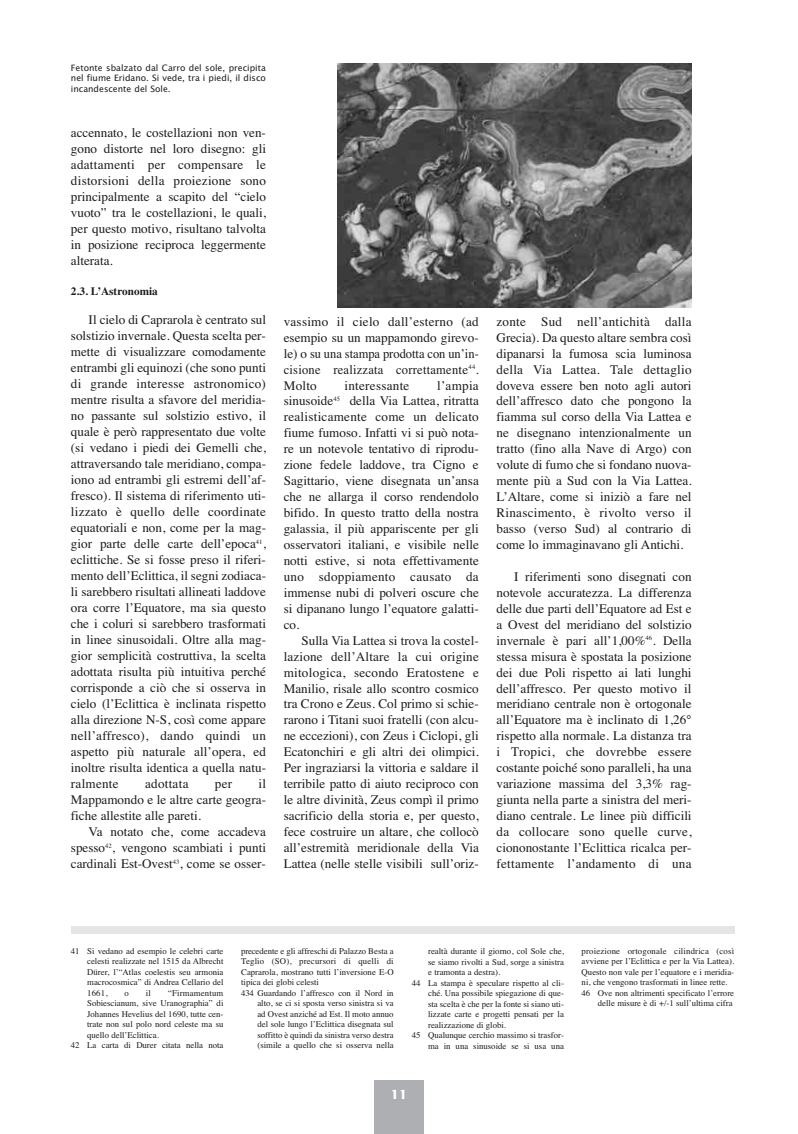
<style>
.page{position:relative;width:798px;height:1134px;background:#fff}
.page>*{position:absolute;margin:0;border:0;box-sizing:border-box;transform-origin:0 0}
.t1{font:13.12px/16px "Times";color:#1b1c20;text-align:justify}
.t2{font:13.12px "Times";letter-spacing:.02em;color:#1b1c20}
.t3{font:700 12.5px "Lucida Sans";color:#fff}
.t4{font:700 11.25px "Times";color:#1b1c20}
.t5{font:8.75px/10.5px "Times";color:#1b1c20;text-align:justify}
.t6{font:8.75px/10.5px "Lucida Sans";color:#1b1c20;text-align:justify}
.t7{font:8.75px "Times";letter-spacing:.02em;color:#1b1c20}
</style>
<div class="page">
<div style="left:374px;top:1081px;width:49px;height:53px;background:#aeafb2"></div>
<div style="left:71px;top:926px;width:662px;height:7px;background:#e3e5e6"></div>
<img style="left:338px;top:64px;width:353px;height:243px">
<p class="t6" style="left:71px;top:63px;width:196px">Fetonte sbalzato dal Carro del sole, precipita nel fiume Eridano. Si vede, tra i piedi, il disco incandescente del Sole.</p>
<p class="t1" style="left:71px;top:125px;width:196px">accennato, le costellazioni non ven&shy;gono distorte nel loro disegno: gli adattamenti per compensare le distorsioni della proiezione sono principalmente a scapito del “cielo vuoto” tra le costellazioni, le quali, per questo motivo, risultano talvolta in posizione reciproca leggermente alterata.</p>
<p class="t4" style="left:71px;top:287px;width:88px">2.3. L’Astronomia</p>
<p class="t1" style="left:71px;top:313px;width:196px;text-indent:18px">Il cielo di Caprarola è centrato sul solstizio invernale. Questa scelta per&shy;mette di visualizzare comodamente entrambi gli equinozi (che sono punti di grande interesse astronomico) mentre risulta a sfavore del meridia&shy;no passante sul solstizio estivo, il quale è però rappresentato due volte (si vedano i piedi dei Gemelli che, attraversando tale meridiano, compa&shy;iono ad entrambi gli estremi dell’af&shy;fresco). Il sistema di riferimento uti&shy;lizzato è quello delle coordinate equatoriali e non, come per la mag&shy;gior parte delle carte dell’epoca<sup>41</sup>, eclittiche. Se si fosse preso il riferi&shy;mento dell’Eclittica, il segni zodiaca&shy;li sarebbero risultati allineati laddove ora corre l’Equatore, ma sia questo che i coluri si sarebbero trasformati in linee sinusoidali. Oltre alla mag&shy;gior semplicità costruttiva, la scelta adottata risulta più intuitiva perché corrisponde a ciò che si osserva in cielo (l’Eclittica è inclinata rispetto alla direzione N-S, così come appare nell’affresco), dando quindi un aspetto più naturale all’opera, ed inoltre risulta identica a quella natu&shy;ralmente</p>
<p class="t1" style="left:71px;top:777px;width:196px;text-indent:187px">il Mappamondo e le altre carte geogra&shy;fiche allestite alle pareti.</p>
<p class="t1" style="left:71px;top:825px;width:196px;text-indent:18px">Va notato che, come accadeva spesso<sup>42</sup>, vengono scambiati i punti cardinali Est-Ovest<sup>43</sup>, come se osser-</p>
<p class="t2" style="left:145px;top:779px;width:45px">adottata</p>
<p class="t1" style="left:215px;top:777px;width:19px">per</p>
<p class="t1" style="left:283px;top:315px;width:196px">vassimo il cielo dall’esterno (ad esempio su un mappamondo girevo&shy;le) o su una stampa prodotta con un’in&shy;cisione realizzata correttamente<sup>44</sup>.<br>Molto</p>
<p class="t1" style="left:283px;top:378px;width:196px;text-indent:153px">l’ampia sinusoide<sup>45</sup> della Via Lattea, ritratta realisticamente come un delicato fiume fumoso. Infatti vi si può nota&shy;re un notevole tentativo di riprodu&shy;zione fedele laddove, tra Cigno e Sagittario, viene disegnata un’ansa che ne allarga il corso rendendolo bifido. In questo tratto della nostra galassia, il più appariscente per gli osservatori italiani, e visibile nelle notti estive, si nota effettivamente uno sdoppiamento causato da immense nubi di polveri oscure che si dipanano lungo l’equatore galatti&shy;co.</p>
<p class="t1" style="left:283px;top:633px;width:196px;text-indent:18px">Sulla Via Lattea si trova la costel&shy;lazione dell’Altare la cui origine mitologica, secondo Eratostene e Manilio, risale allo scontro cosmico tra Crono e Zeus. Col primo si schie&shy;rarono i Titani suoi fratelli (con alcu&shy;ne eccezioni), con Zeus i Ciclopi, gli Ecatonchiri e gli altri dei olimpici.<br>Per ingraziarsi la vittoria e saldare il terribile patto di aiuto reciproco con le altre divinità, Zeus compì il primo sacrificio della storia e, per questo, fece costruire un altare, che collocò all’estremità meridionale della Via Lattea (nelle stelle visibili sull’oriz-</p>
<p class="t2" style="left:344px;top:380px;width:66px">interessante</p>
<p class="t1" style="left:496px;top:315px;width:196px">zonte Sud nell’antichità dalla Grecia). Da questo altare sembra così dipanarsi la fumosa scia luminosa della Via Lattea. Tale dettaglio doveva essere ben noto agli autori dell’affresco dato che pongono la fiamma sul corso della Via Lattea e ne disegnano intenzionalmente un tratto (fino alla Nave di Argo) con volute di fumo che si fondano nuova&shy;mente più a Sud con la Via Lattea.<br>L’Altare, come si iniziò a fare nel Rinascimento, è rivolto verso il basso (verso Sud) al contrario di come lo immaginavano gli Antichi.</p>
<p class="t1" style="left:496px;top:570px;width:196px;text-indent:18px">I riferimenti sono disegnati con notevole accuratezza. La differenza delle due parti dell’Equatore ad Est e a Ovest del meridiano del solstizio invernale è pari all’1,00%<sup>46</sup>. Della stessa misura è spostata la posizione dei due Poli rispetto ai lati lunghi dell’affresco. Per questo motivo il meridiano centrale non è ortogonale all’Equatore ma è inclinato di 1,26° rispetto alla normale. La distanza tra i Tropici, che dovrebbe essere costante poiché sono paralleli, ha una variazione massima del 3,3% rag&shy;giunta nella parte a sinistra del meri&shy;diano centrale. Le linee più difficili da collocare sono quelle curve, ciononostante l’Eclittica ricalca per&shy;fettamente l’andamento di una</p>
<p class="t5" style="left:87px;top:946px;width:138px;text-indent:-16px">41 Si vedano ad esempio le celebri carte celesti realizzate nel 1515 da Albrecht Dürer, l’“Atlas coelestis seu armonia macrocosmica” di Andrea Cellario del 1661,</p>
<p class="t5" style="left:124px;top:988px;width:6px">o</p>
<p class="t5" style="left:146px;top:988px;width:7px">il</p>
<p class="t7" style="left:168px;top:989px;width:57px">“Firmamentum</p>
<p class="t5" style="left:87px;top:999px;width:138px">Sobiescianum, sive Uranographia” di</p>
<p class="t5" style="left:87px;top:1009px;width:138px">Johannes Hevelius del 1690, tutte cen-</p>
<p class="t5" style="left:87px;top:1020px;width:138px">trate non sul polo nord celeste ma su</p>
<p class="t5" style="left:87px;top:1030px;width:73px">quello dell’Eclittica.</p>
<p class="t5" style="left:71px;top:1041px;width:154px">42 La carta di Durer citata nella nota</p>
<p class="t5" style="left:241px;top:946px;width:154px">precedente e gli affreschi di Palazzo Besta a</p>
<p class="t7" style="left:241px;top:958px;width:154px">Teglio (SO), precursori di quelli di</p>
<p class="t5" style="left:241px;top:967px;width:154px">Caprarola, mostrano tutti l’inversione E-O</p>
<p class="t5" style="left:241px;top:978px;width:79px">tipica dei globi celesti</p>
<p class="t5" style="left:241px;top:988px;width:154px">434 Guardando l’affresco con il Nord in</p>
<p class="t5" style="left:257px;top:999px;width:138px">alto, se ci si sposta verso sinistra si va</p>
<p class="t5" style="left:257px;top:1009px;width:138px">ad Ovest anziché ad Est. Il moto annuo</p>
<p class="t5" style="left:257px;top:1020px;width:138px">del sole lungo l’Eclittica disegnata sul</p>
<p class="t5" style="left:257px;top:1030px;width:138px">soffitto è quindi da sinistra verso destra</p>
<p class="t5" style="left:257px;top:1041px;width:138px">(simile a quello che si osserva nella</p>
<p class="t5" style="left:428px;top:947px;width:137px">realtà durante il giorno, col Sole che,</p>
<p class="t5" style="left:428px;top:957px;width:137px">se siamo rivolti a Sud, sorge a sinistra</p>
<p class="t5" style="left:428px;top:968px;width:74px">e tramonta a destra).</p>
<p class="t5" style="left:411px;top:978px;width:153px">44 La stampa è speculare rispetto al cli-</p>
<p class="t5" style="left:428px;top:989px;width:137px">ché. Una possibile spiegazione di que-</p>
<p class="t5" style="left:428px;top:999px;width:137px">sta scelta è che per la fonte si siano uti-</p>
<p class="t5" style="left:428px;top:1010px;width:137px">lizzate carte e progetti pensati per la</p>
<p class="t5" style="left:428px;top:1020px;width:79px">realizzazione di globi.</p>
<p class="t5" style="left:411px;top:1031px;width:153px">45 Qualunque cerchio massimo si trasfor-</p>
<p class="t5" style="left:428px;top:1041px;width:137px">ma in una sinusoide se si usa una</p>
<p class="t3" style="left:390px;top:1089px;width:19px">11</p>
<p class="t7" style="left:581px;top:947px;width:154px">proiezione ortogonale cilindrica (così</p>
<p class="t5" style="left:581px;top:957px;width:154px">avviene per l’Eclittica e per la Via Lattea).</p>
<p class="t5" style="left:581px;top:967px;width:154px">Questo non vale per l’equatore e i meridia-</p>
<p class="t5" style="left:581px;top:978px;width:147px">ni, che vengono trasformati in linee rette.</p>
<p class="t5" style="left:581px;top:988px;width:154px">46 Ove non altrimenti specificato l’errore</p>
<p class="t5" style="left:597px;top:999px;width:136px">delle misure è di +/-1 sull’ultima cifra</p>
</div>
